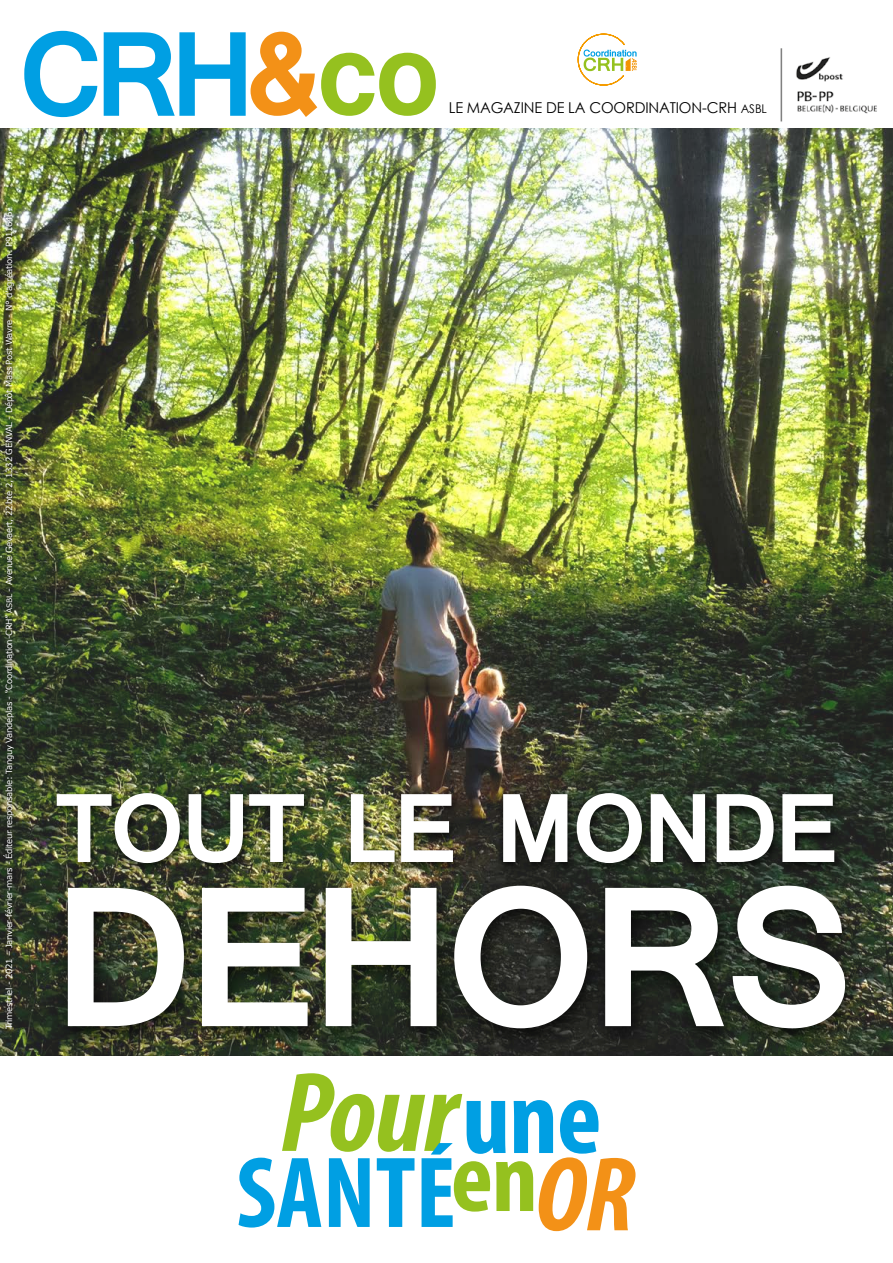
<style>
.page{position:relative;width:893px;height:1263px;background:#fff}
.page>*{position:absolute;margin:0;border:0;box-sizing:border-box;transform-origin:0 0}
.t1{font:700 186.45px "Mangal";letter-spacing:-.05em;color:#fff}
.t2{font:italic 700 condensed 114.6px "Myriad Pro";color:#95c11f}
.t3{font:700 condensed 102px "Myriad Pro";color:#009fe3}
.t4{font:700 91.5px "Mangal";letter-spacing:-.05em;color:#fff}
.t5{font:15px "Century Gothic";letter-spacing:-.01em;color:#000}
.t6{font:8.55px "Verdana";letter-spacing:-.04em;color:#fff}
.s1{font-size:7.5px}
.s2{font-size:12px}
.s3{font-style:normal;font-size:106.5px;color:#009fe3}
.s4{font-style:italic;font-size:106.8px;color:#f39117}
</style>
<div class="page">
<img style="left:0;top:129px;width:893px;height:927px">
<svg style="left:24px;top:31px;width:412px;height:86px"></svg>
<div style="left:2px;top:211px;width:14px;height:820px;background:#000;opacity:.75"></div>
<img style="left:780px;top:49px;width:97px;height:73px">
<svg style="left:578px;top:34px;width:59px;height:52px"></svg>
<div style="left:52px;top:875px;width:816px;height:180px;background:#000;opacity:.75"></div>
<div style="left:49px;top:788px;width:796px;height:88px;background:#000;opacity:.75"></div>
<p class="t6" style="left:3px;top:1029px;width:819px;rotate:-90deg">Trimestriel - 2021 – Janvier-février-mars - Éditeur responsable: Tanguy Vandeplas - “Coordination-CRH” <span class="s1">ASBL</span> - Avenue Gevaert, 22 bte 2, 1332 GENVAL - Dépôt Mass Post Wavre - N° d’agréation: P911646</p>
<h3 class="t5" style="left:449px;top:97px;width:320px">LE MAGAZINE DE LA COORDINATION-CRH <span class="s2">ASBL</span></h3>
<h3 class="t4" style="left:54px;top:744px;width:787px">TOUT LE MONDE</h3>
<h1 class="t1" style="left:51px;top:787px;width:806px">DEHORS</h1>
<h2 class="t2" style="left:280px;top:1041px;width:323px">Pour<span class="s3">une</span></h2>
<h3 class="t3" style="left:236px;top:1129px;width:400px">SANTÉ<sup>en</sup><span class="s4">OR</span></h3>
</div>
